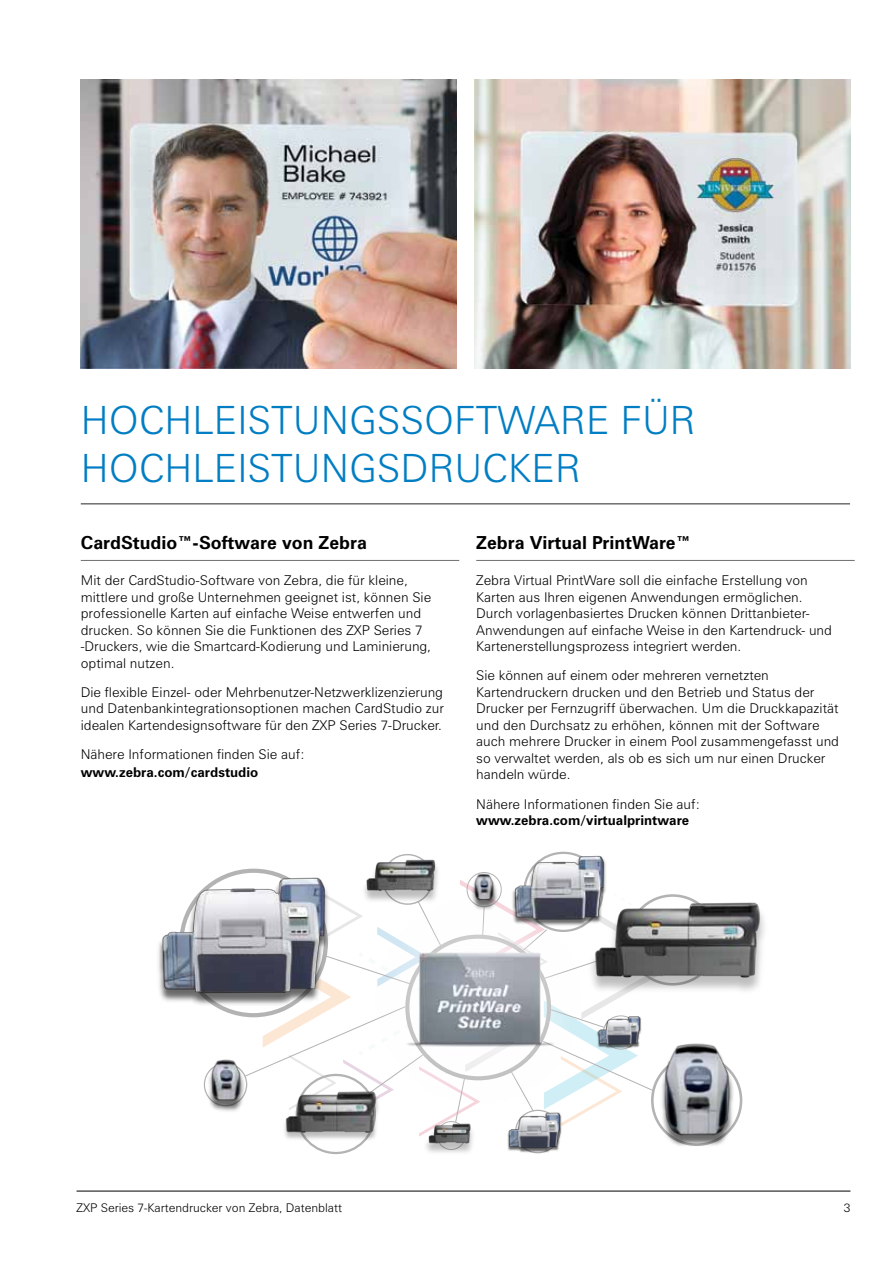
<style>
.page{position:relative;width:893px;height:1263px;background:#fff}
.page>*{position:absolute;margin:0;border:0;box-sizing:border-box;transform-origin:0 0}
.t1{font:300 39px/48px "Zurich BT";color:#007dc3}
.t2{font:700 18px "Zurich BT";color:#000}
.t3{font:300 13.5px/16.5px "Zurich BT";color:#000}
.t4{font:700 13.5px "Zurich BT";color:#000}
.t5{font:300 12px "Zurich BT";color:#000}
</style>
<div class="page">
<hr style="left:77px;top:1191px;width:773px;height:1px;background:#000">
<hr style="left:81px;top:560px;width:378px;height:1px;background:#6d6e71">
<hr style="left:476px;top:560px;width:379px;height:1px;background:#6d6e71">
<hr style="left:81px;top:503px;width:769px;height:1px;background:#6d6e71">
<div style="left:204px;top:1063px;width:43px;height:43px;border:1px solid #b3b3b3;border-radius:50%"></div>
<svg style="left:244px;top:880px;width:437px;height:256px"></svg>
<img style="left:306px;top:1141px;width:59px;height:3px">
<img style="left:280px;top:1089px;width:110px;height:52px">
<img style="left:158px;top:869px;width:182px;height:146px">
<img style="left:505px;top:851px;width:107px;height:80px">
<img style="left:504px;top:1128px;width:61px;height:26px">
<img style="left:594px;top:1014px;width:50px;height:36px">
<img style="left:205px;top:1059px;width:44px;height:56px">
<img style="left:206px;top:1056px;width:41px;height:59px">
<img style="left:469px;top:878px;width:32px;height:7px">
<img style="left:471px;top:872px;width:26px;height:13px">
<img style="left:584px;top:902px;width:97px;height:96px">
<img style="left:585px;top:897px;width:179px;height:95px">
<img style="left:420px;top:1128px;width:58px;height:25px">
<img style="left:427px;top:1128px;width:50px;height:19px">
<img style="left:359px;top:880px;width:16px;height:26px">
<img style="left:363px;top:857px;width:82px;height:39px">
<img style="left:375px;top:885px;width:206px;height:243px">
<img style="left:651px;top:1035px;width:92px;height:111px">
<img style="left:81px;top:80px;width:376px;height:288px">
<img style="left:474px;top:80px;width:376px;height:288px">
<h1 class="t1" style="left:81px;top:396px;width:610px">HOCH LEISTUNGSSOFTWARE FÜR<br>HOCH LEISTUNGSDRUCKER</h1>
<h2 class="t2" style="left:81px;top:532px;width:288px">CardStudio™-Software von Zebra</h2>
<p class="t3" style="left:81px;top:572px;width:352px">Mit der CardStudio-Software von Zebra, die für kleine, mittlere und große Unternehmen geeignet ist, können Sie professionelle Karten auf einfache Weise entwerfen und drucken. So können Sie die Funktionen des ZXP Series 7 -Druckers, wie die Smartcard-Kodierung und Laminierung, optimal nutzen.</p>
<p class="t3" style="left:81px;top:684px;width:365px;text-align:justify">Die flexible Einzel- oder Mehrbenutzer-Netzwerklizenzierung und Datenbankintegrationsoptionen machen CardStudio zur idealen Kartendesignsoftware für den ZXP Series 7-Drucker.</p>
<p class="t3" style="left:81px;top:746px;width:226px">Nähere Informationen finden Sie auf:</p>
<p class="t4" style="left:81px;top:764px;width:179px">www.zebra.com/cardstudio</p>
<h2 class="t2" style="left:476px;top:532px;width:216px">Zebra Virtual PrintWare™</h2>
<p class="t3" style="left:476px;top:572px;width:357px">Zebra Virtual PrintWare soll die einfache Erstellung von Karten aus Ihren eigenen Anwendungen ermöglichen.<br>Durch vorlagenbasiertes Drucken können Drittanbieter-Anwendungen auf einfache Weise in den Kartendruck- und Kartenerstellungsprozess integriert werden.</p>
<p class="t3" style="left:476px;top:667px;width:364px">Sie können auf einem oder mehreren vernetzten Kartendruckern drucken und den Betrieb und Status der Drucker per Fernzugriff überwachen. Um die Druckkapazität und den Durchsatz zu erhöhen, können mit der Software auch mehrere Drucker in einem Pool zusammengefasst und so verwaltet werden, als ob es sich um nur einen Drucker handeln würde.</p>
<p class="t3" style="left:476px;top:795px;width:226px">Nähere Informationen finden Sie auf:</p>
<p class="t4" style="left:476px;top:812px;width:215px">www.zebra.com/virtualprintware</p>
<p class="t5" style="left:77px;top:1201px;width:267px">ZXP Series 7-Kartendrucker von Zebra, Datenblatt</p>
<p class="t5" style="left:844px;top:1201px;width:8px">3</p>
</div>
